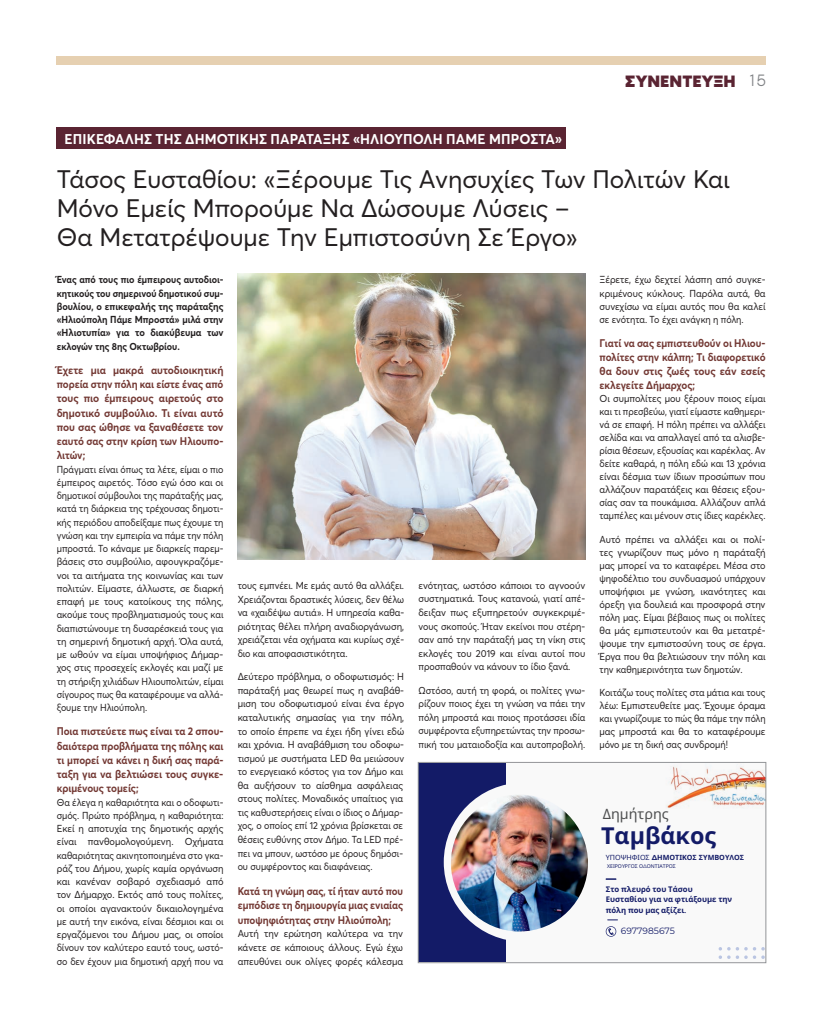
<style>
.page{position:relative;width:823px;height:1021px;background:#fff}
.page>*{position:absolute;margin:0;border:0;box-sizing:border-box;transform-origin:0 0}
.t1{font:25px/29px "Averta Std";color:#231f20}
.t2{font:700 23.3px "Noto Sans";color:#131b67}
.t3{font:700 17px "Noir Pro";color:#5a2432}
.t4{font:14.2px "Noto Sans";color:#4e4f50}
.t5{font:700 14px "Averta Std";letter-spacing:.01em;color:#fff}
.t6{font:700 11px/14.2px "Averta Std";color:#733934;text-align:justify;scale:.92 1}
.t7{font:700 11px/14.2px "Averta Std";color:#733934;text-align:justify;scale:.95 1}
.t8{font:700 11px/14.6px "Averta Std";color:#733934;text-align:justify;scale:.9 1}
.t9{font:10px/13.1px "Averta Std";color:#231f20;text-align:justify;scale:.95 1}
.t10{font:10px/13.2px "Averta Std";color:#231f20;text-align:justify;scale:.92 1}
.t11{font:700 10px/13.2px "Averta Std";letter-spacing:-.005em;color:#231f20;text-align:justify;scale:.92 1}
.t12{font:10px/13.5px "Averta Std";color:#231f20;text-align:justify;scale:.93 1}
.t13{font:9.1px "Montserrat";color:#131b67}
.t14{font:700 7.8px/10.4px "Noto Sans";color:#131b67}
.t15{font:700 7.2px "Noto Sans";color:#131b67}
.t16{font:5.2px "Noto Sans";color:#131b67}
.s1{font-weight:300;color:#808285}
.s2{font-weight:400}
.s3{font-family:"Montserrat"}
.s4{font-family:"Black Mango";font-weight:600}
</style>
<div class="page">
<div style="left:57px;top:57px;width:708px;height:8px;background:#e6d0b1"></div>
<div style="left:418px;top:762px;width:347px;height:199px;background:#f9f9f9"></div>
<div style="left:418px;top:762px;width:87px;height:199px;background:#131b67"></div>
<div style="left:443px;top:782px;width:159px;height:159px;background:#f9f9f9;border-radius:50%"></div>
<img style="left:450px;top:794px;width:137px;height:137px;border-radius:68px">
<svg style="left:718px;top:947px;width:45px;height:11px"></svg>
<img style="left:667px;top:766px;width:96px;height:42px">
<svg style="left:605px;top:926px;width:11px;height:10px"></svg>
<div style="left:417px;top:762px;width:348px;height:201px;border:1px solid #939598"></div>
<img style="left:237px;top:274px;width:348px;height:285px">
<div style="left:57px;top:128px;width:508px;height:21px;background:#5a2432"></div>
<h3 class="t5" style="left:65px;top:129px;width:498px">ΕΠΙΚΕΦΑΛΗΣ ΤΗΣ ΔΗΜΟΤΙΚΗΣ ΠΑΡΑΤΑΞΗΣ «ΗΛΙΟΥΠΟΛΗ ΠΑΜΕ ΜΠΡΟΣΤΑ»</h3>
<h3 class="t3" style="left:624px;top:67px;width:143px">ΣΥΝΕΝΤΕΥΞΗ <span class="s1">15</span></h3>
<h1 class="t1" style="left:57px;top:164px;width:674px">Τάσος Ευσταθίου: «Ξέρουμε Τις Ανησυχίες Των Πολιτών Και<br>Μόνο Εμείς Μπορούμε Να Δώσουμε Λύσεις –<br>Θα Μετατρέψουμε Την Εμπιστοσύνη Σε Έργο»</h1>
<p class="t11" style="left:57px;top:273px;width:183px">Ένας από τους πιο έμπειρους αυτοδιοι&shy;κητικούς του σημερινού δημοτικού συμ&shy;βουλίου, ο επικεφαλής της παράταξης «Ηλιούπολη Πάμε Μπροστά» μιλά στην «Ηλιοτυπία» για το διακύβευμα των εκλογών της 8ης Οκτωβρίου.</p>
<p class="t7" style="left:57px;top:362px;width:177px">Έχετε μια μακρά αυτοδιοικητική πορεία στην πόλη και είστε ένας από τους πιο έμπειρους αιρετούς στο δημοτικό συμβούλιο. Τι είναι αυτό που σας ώθησε να ξαναθέσετε τον εαυτό σας στην κρίση των Ηλιουπο&shy;λιτών;</p>
<p class="t10" style="left:57px;top:462px;width:183px">Πράγματι είναι όπως τα λέτε, είμαι ο πιο έμπειρος αιρετός. Τόσο εγώ όσο και οι δημοτικοί σύμβουλοι της παράταξής μας, κατά τη διάρκεια της τρέχουσας δημοτι&shy;κής περιόδου αποδείξαμε πως έχουμε τη γνώση και την εμπειρία να πάμε την πόλη μπροστά. Το κάναμε με διαρκείς παρεμ&shy;βάσεις στο συμβούλιο, αφουγκραζόμε&shy;νοι τα αιτήματα της κοινωνίας και των πολιτών. Είμαστε, άλλωστε, σε διαρκή επαφή με τους κατοίκους της πόλης, ακούμε τους προβληματισμούς τους και διαπιστώνουμε τη δυσαρέσκειά τους για τη σημερινή δημοτική αρχή. Όλα αυτά, με ωθούν να είμαι υποψήφιος Δήμαρ&shy;χος στις προσεχείς εκλογές και μαζί με τη στήριξη χιλιάδων Ηλιουπολιτών, είμαι σίγουρος πως θα καταφέρουμε να αλλά&shy;ξουμε την Ηλιούπολη.</p>
<p class="t6" style="left:57px;top:723px;width:183px">Ποια πιστεύετε πως είναι τα 2 σπου&shy;δαιότερα προβλήματα της πόλης και τι μπορεί να κάνει η δική σας παρά&shy;ταξη για να βελτιώσει τους συγκε&shy;κριμένους τομείς;</p>
<p class="t10" style="left:57px;top:795px;width:183px">Θα έλεγα η καθαριότητα και ο οδοφωτι&shy;σμός. Πρώτο πρόβλημα, η καθαριότητα:<br>Εκεί η αποτυχία της δημοτικής αρχής είναι πανθομολογούμενη. Οχήματα καθαριότητας ακινητοποιημένα στο γκα&shy;ράζ του Δήμου, χωρίς καμία οργάνωση και κανέναν σοβαρό σχεδιασμό από τον Δήμαρχο. Εκτός από τους πολίτες, οι οποίοι αγανακτούν δικαιολογημένα με αυτή την εικόνα, είναι δέσμιοι και οι εργαζόμενοι του Δήμου μας, οι οποίοι δίνουν τον καλύτερο εαυτό τους, ωστό&shy;σο δεν έχουν μια δημοτική αρχή που να</p>
<p class="t10" style="left:237px;top:578px;width:182px;line-height:13.6px">τους εμπνέει. Με εμάς αυτό θα αλλάξει.<br>Χρειάζονται δραστικές λύσεις, δεν θέλω να «χαιδέψω αυτιά». Η υπηρεσία καθα&shy;ριότητας θέλει πλήρη αναδιοργάνωση, χρειάζεται νέα οχήματα και κυρίως σχέ&shy;διο και αποφασιστικότητα.</p>
<p class="t9" style="left:237px;top:669px;width:177px;line-height:13.6px">Δεύτερο πρόβλημα, ο οδοφωτισμός: H παράταξή μας θεωρεί πως η αναβάθ&shy;μιση του οδοφωτισμού είναι ένα έργο καταλυτικής σημασίας για την πόλη, το οποίο έπρεπε να έχει ήδη γίνει εδώ και χρόνια. Η αναβάθμιση του οδοφω&shy;τισμού με συστήματα LED θα μειώσουν το ενεργειακό κόστος για τον Δήμο και θα αυξήσουν το αίσθημα ασφάλειας στους πολίτες. Μοναδικός υπαίτιος για τις καθυστερήσεις είναι ο ίδιος ο Δήμαρ&shy;χος, ο οποίος επί 12 χρόνια βρίσκεται σε θέσεις ευθύνης στον Δήμο. Τα LED πρέ&shy;πει να μπουν, ωστόσο με όρους δημόσι&shy;ου συμφέροντος και διαφάνειας.</p>
<p class="t8" style="left:237px;top:883px;width:185px">Κατά τη γνώμη σας, τί ήταν αυτό που εμπόδισε τη δημιουργία μιας ενιαίας υποψηφιότητας στην Ηλιούπολη;</p>
<p class="t9" style="left:237px;top:926px;width:176px;line-height:13.5px">Αυτή την ερώτηση καλύτερα να την κάνετε σε κάποιους άλλους. Εγώ έχω απευθύνει ουκ ολίγες φορές κάλεσμα</p>
<p class="t9" style="left:418px;top:578px;width:177px;line-height:13.5px">ενότητας, ωστόσο κάποιοι το αγνοούν συστηματικά. Τους κατανοώ, γιατί απέ&shy;δειξαν πως εξυπηρετούν συγκεκριμέ&shy;νους σκοπούς. Ήταν εκείνοι που στέρη&shy;σαν από την παράταξή μας τη νίκη στις εκλογές του 2019 και είναι αυτοί που προσπαθούν να κάνουν το ίδιο ξανά.</p>
<p class="t12" style="left:418px;top:683px;width:181px">Ωστόσο, αυτή τη φορά, οι πολίτες γνω&shy;ρίζουν ποιος έχει τη γνώση να πάει την πόλη μπροστά και ποιος προτάσσει ιδία συμφέροντα εξυπηρετώντας την προσω&shy;πική του ματαιοδοξία και αυτοπροβολή.</p>
<p class="t9" style="left:599px;top:273px;width:176px">Ξέρετε, έχω δεχτεί λάσπη από συγκε&shy;κριμένους κύκλους. Παρόλα αυτά, θα συνεχίσω να είμαι αυτός που θα καλεί σε ενότητα. Το έχει ανάγκη η πόλη.</p>
<p class="t6" style="left:599px;top:335px;width:182px">Γιατί να σας εμπιστευθούν οι Ηλιου&shy;πολίτες στην κάλπη; Τι διαφορετικό θα δουν στις ζωές τους εάν εσείς εκλεγείτε Δήμαρχος;</p>
<p class="t9" style="left:599px;top:391px;width:176px">Οι συμπολίτες μου ξέρουν ποιος είμαι και τι πρεσβεύω, γιατί είμαστε καθημερι&shy;νά σε επαφή. Η πόλη πρέπει να αλλάξει σελίδα και να απαλλαγεί από τα αλισβε&shy;ρίσια θέσεων, εξουσίας και καρέκλας. Αν δείτε καθαρά, η πόλη εδώ και 13 χρόνια είναι δέσμια των ίδιων προσώπων που αλλάζουν παρατάξεις και θέσεις εξου&shy;σίας σαν τα πουκάμισα. Αλλάζουν απλά ταμπέλες και μένουν στις ίδιες καρέκλες.</p>
<p class="t9" style="left:599px;top:532px;width:176px">Αυτό πρέπει να αλλάξει και οι πολί&shy;τες γνωρίζουν πως μόνο η παράταξή μας μπορεί να το καταφέρει. Μέσα στο ψηφοδέλτιο του συνδυασμού υπάρχουν υποψήφιοι με γνώση, ικανότητες και όρεξη για δουλειά και προσφορά στην πόλη μας. Είμαι βέβαιος πως οι πολίτες θα μάς εμπιστευτούν και θα μετατρέ&shy;ψουμε την εμπιστοσύνη τους σε έργα.<br>Έργα που θα βελτιώσουν την πόλη και την καθημερινότητα των δημοτών.</p>
<p class="t10" style="left:599px;top:685px;width:182px">Κοιτάζω τους πολίτες στα μάτια και τους λέω: Εμπιστευθείτε μας. Έχουμε όραμα και γνωρίζουμε το πώς θα πάμε την πόλη μας μπροστά και θα το καταφέρουμε μόνο με τη δική σας συνδρομή!</p>
<h3 class="t4" style="left:602px;top:803px;width:67px">Δημήτρης</h3>
<h2 class="t2" style="left:600px;top:819px;width:116px">Ταμβάκος</h2>
<p class="t15" style="left:605px;top:852px;width:140px"><span class="s2">ΥΠΟΨΗΦΙΟΣ</span> <span class="s3">Δ</span>ΗΜΟΤΙΚΟΣ ΣΥΜΒΟΥΛΟΣ</p>
<p class="t16" style="left:606px;top:862px;width:70px">ΧΕΙΡΟΥΡΓΟΣ Ο<span class="s3">Δ</span>ΟΝΤΙΑΤΡΟΣ</p>
<p class="t14" style="left:605px;top:884px;width:128px">Στο πλευρό του Τάσου<br>Ευσταθίου για να φτιάξουμε την πόλη που μας αξίζει<span class="s4">.</span></p>
<p class="t13" style="left:620px;top:924px;width:56px">6977985675</p>
</div>
